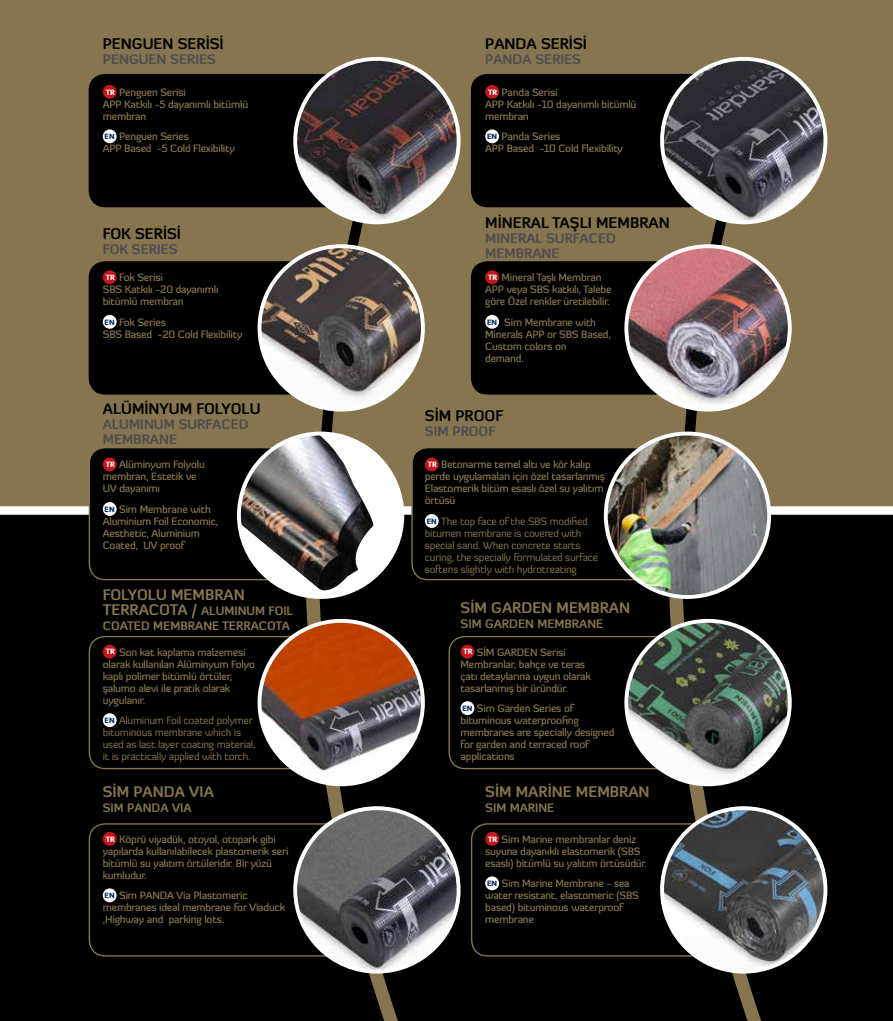
<style>
.page{position:relative;width:893px;height:1021px;background:#fff}
.page>*{position:absolute;margin:0;border:0;box-sizing:border-box;transform-origin:0 0}
.t1{font:700 15px "Diavlo";color:#000}
.t2{font:700 15px "Diavlo";color:#86754f}
.t3{font:700 13.5px/15px "Diavlo";color:#4d4d4f}
.t4{font:700 12px/15px "Diavlo";color:#86754f}
.t5{font:500 10.5px/12px "Diavlo";letter-spacing:-.02em;color:#86754f}
.t6{font:10.5px/12px "Diavlo";letter-spacing:-.02em;color:#86754f}
.s1{font-weight:900;font-size:7.35px;color:#fff}
.s2{font-weight:900;font-size:7.35px;color:#002561}
.s3{font-size:15px}
</style>
<div class="page">
<div style="left:0;top:0;width:893px;height:1020px;background:#86754f"></div>
<div style="left:0;top:511px;width:893px;height:509px;background:#000"></div>
<div style="left:0;top:506px;width:893px;height:8px;background:#fff"></div>
<svg style="left:171px;top:196px;width:267px;height:824px"></svg>
<div style="left:89px;top:261px;width:296px;height:133px;background:#000;border-radius:16px"></div>
<div style="left:471px;top:261px;width:296px;height:133px;background:#000;border-radius:16px"></div>
<div style="left:89px;top:447px;width:252px;height:132px;background:#000;border-radius:16px"></div>
<div style="left:89px;top:447px;width:252px;height:133px;border:1px solid #86754f;border-radius:16px"></div>
<div style="left:412px;top:447px;width:311px;height:132px;background:#000;border-radius:16px"></div>
<div style="left:89px;top:636px;width:252px;height:132px;background:#000;border-radius:16px"></div>
<div style="left:89px;top:636px;width:252px;height:133px;border:1px solid #86754f;border-radius:16px"></div>
<div style="left:89px;top:824px;width:301px;height:131px;background:#000;border-radius:16px"></div>
<div style="left:89px;top:823px;width:302px;height:133px;border:1px solid #86754f;border-radius:16px"></div>
<img style="left:260px;top:246px;width:163px;height:163px;border-radius:82px">
<div style="left:258px;top:244px;width:167px;height:167px;border:4px solid #fff;border-radius:50%"></div>
<div style="left:239px;top:433px;width:163px;height:164px;background:#fff;border-radius:50%"></div>
<img style="left:239px;top:433px;width:135px;height:158px">
<div style="left:237px;top:431px;width:167px;height:168px;border:4px solid #fff;border-radius:50%"></div>
<img style="left:295px;top:808px;width:164px;height:163px;border-radius:82px">
<div style="left:293px;top:806px;width:168px;height:167px;border:4px solid #fff;border-radius:50%"></div>
<img style="left:260px;top:621px;width:163px;height:163px;border-radius:82px">
<div style="left:258px;top:619px;width:167px;height:167px;border:4px solid #fff;border-radius:50%"></div>
<svg style="left:535px;top:199px;width:266px;height:821px"></svg>
<img style="left:626px;top:246px;width:164px;height:163px;border-radius:82px">
<div style="left:624px;top:244px;width:168px;height:167px;border:4px solid #fff;border-radius:50%"></div>
<img style="left:606px;top:433px;width:163px;height:164px;border-radius:82px">
<div style="left:604px;top:431px;width:167px;height:168px;border:4px solid #fff;border-radius:50%"></div>
<img style="left:626px;top:621px;width:164px;height:163px;border-radius:82px">
<div style="left:624px;top:619px;width:168px;height:167px;border:4px solid #fff;border-radius:50%"></div>
<img style="left:662px;top:808px;width:163px;height:163px;border-radius:82px">
<div style="left:660px;top:806px;width:167px;height:167px;border:4px solid #fff;border-radius:50%"></div>
<div style="left:89px;top:74px;width:296px;height:133px;background:#000;border-radius:16px"></div>
<img style="left:295px;top:59px;width:164px;height:163px;border-radius:82px">
<div style="left:293px;top:57px;width:168px;height:167px;border:4px solid #fff;border-radius:50%"></div>
<div style="left:471px;top:74px;width:296px;height:133px;background:#000;border-radius:16px"></div>
<img style="left:662px;top:59px;width:163px;height:163px;border-radius:82px">
<div style="left:660px;top:57px;width:167px;height:167px;border:4px solid #fff;border-radius:50%"></div>
<div style="left:103px;top:85px;width:14px;height:14px;background:#c4161c;border-radius:50%"></div>
<div style="left:103px;top:129px;width:14px;height:14px;background:#fff;border-radius:50%"></div>
<div style="left:103px;top:270px;width:14px;height:14px;background:#c4161c;border-radius:50%"></div>
<div style="left:103px;top:315px;width:14px;height:14px;background:#fff;border-radius:50%"></div>
<div style="left:103px;top:457px;width:14px;height:14px;background:#c4161c;border-radius:50%"></div>
<div style="left:103px;top:502px;width:14px;height:14px;background:#fff;border-radius:50%"></div>
<div style="left:103px;top:644px;width:14px;height:14px;background:#c4161c;border-radius:50%"></div>
<div style="left:103px;top:713px;width:14px;height:14px;background:#fff;border-radius:50%"></div>
<div style="left:103px;top:831px;width:14px;height:14px;background:#c4161c;border-radius:50%"></div>
<div style="left:103px;top:888px;width:14px;height:14px;background:#fff;border-radius:50%"></div>
<div style="left:485px;top:85px;width:14px;height:14px;background:#c4161c;border-radius:50%"></div>
<div style="left:485px;top:129px;width:14px;height:14px;background:#fff;border-radius:50%"></div>
<div style="left:485px;top:270px;width:14px;height:14px;background:#c4161c;border-radius:50%"></div>
<div style="left:485px;top:315px;width:14px;height:14px;background:#fff;border-radius:50%"></div>
<div style="left:425px;top:457px;width:14px;height:14px;background:#c4161c;border-radius:50%"></div>
<div style="left:425px;top:514px;width:14px;height:14px;background:#fff;border-radius:50%"></div>
<div style="left:461px;top:644px;width:13px;height:14px;background:#c4161c;border-radius:50%"></div>
<div style="left:461px;top:701px;width:13px;height:14px;background:#fff;border-radius:50%"></div>
<div style="left:485px;top:831px;width:14px;height:14px;background:#c4161c;border-radius:50%"></div>
<div style="left:485px;top:876px;width:14px;height:14px;background:#fff;border-radius:50%"></div>
<h1 class="t1" style="left:103px;top:34px;width:122px">PENGUEN SERİSİ</h1>
<p class="t3" style="left:103px;top:51px;width:115px">PENGUEN SERIES</p>
<p class="t5" style="left:103px;top:86px;width:147px"><span class="s1">TR</span> Penguen Serisi<br>APP Katkılı -5 dayanımlı bitümlü membran</p>
<p class="t5" style="left:103px;top:130px;width:134px"><span class="s2">EN</span> Penguen Series<br>APP Based -5 Cold Flexibility</p>
<h1 class="t1" style="left:103px;top:224px;width:80px">FOK SERİSİ</h1>
<p class="t3" style="left:103px;top:241px;width:76px">FOK SERIES</p>
<p class="t5" style="left:103px;top:271px;width:117px"><span class="s1">TR</span> Fok Serisi<br>SBS Katkılı -20 dayanımlı bitümlü membran</p>
<p class="t5" style="left:103px;top:316px;width:141px"><span class="s2">EN</span> Fok Series<br>SBS Based -20 Cold Flexibility</p>
<h1 class="t1" style="left:103px;top:399px;width:159px">ALÜMİNYUM FOLYOLU</h1>
<p class="t3" style="left:103px;top:416px;width:147px">ALUMINUM SURFACED<br>MEMBRANE</p>
<p class="t5" style="left:103px;top:458px;width:104px"><span class="s1">TR</span> Alüminyum Folyolu membran, Estetik ve<br>UV dayanımı</p>
<p class="t5" style="left:103px;top:503px;width:117px"><span class="s2">EN</span> Sim Membrane with<br>Aluminium Foil Economic,<br>Aesthetic, Aluminium<br>Coated, UV proof</p>
<h1 class="t2" style="left:103px;top:585px;width:144px">FOLYOLU MEMBRAN</h1>
<p class="t4" style="left:103px;top:603px;width:192px"><span class="s3">TERRACOTA /</span> ALUMINUM FOIL<br>COATED MEMBRANE TERRACOTA</p>
<p class="t5" style="left:103px;top:645px;width:154px"><span class="s1">TR</span> Son kat kaplama malzemesi olarak kullanılan Alüminyum Folyo kaplı polimer bitümlü örtüler, şalumo alevi ile pratik olarak uygulanır.</p>
<p class="t6" style="left:103px;top:714px;width:154px"><span class="s2">EN</span> Aluminum Foil coated polymer bituminous membrane which is used as last layer coating material, it is practically applied with torch.</p>
<h1 class="t2" style="left:103px;top:782px;width:113px">SİM PANDA VIA</h1>
<p class="t4" style="left:103px;top:800px;width:90px">SIM PANDA VIA</p>
<p class="t5" style="left:103px;top:832px;width:187px"><span class="s1">TR</span> Köprü viyadük, otoyol, otopark gibi yapılarda kullanılabilecek plastomerik seri bitümlü su yalıtım örtüleridir. Bir yüzü kumludur.</p>
<p class="t5" style="left:103px;top:889px;width:184px"><span class="s2">EN</span> Sim PANDA Via Plastomeric membranes ideal membrane for Viaduck ,Highway and parking lots.</p>
<h1 class="t1" style="left:485px;top:34px;width:103px">PANDA SERİSİ</h1>
<p class="t3" style="left:485px;top:51px;width:97px">PANDA SERIES</p>
<p class="t5" style="left:485px;top:86px;width:153px"><span class="s1">TR</span> Panda Serisi<br>APP Katkılı -10 dayanımlı bitümlü membran</p>
<p class="t5" style="left:485px;top:130px;width:139px"><span class="s2">EN</span> Panda Series<br>APP Based -10 Cold Flexibility</p>
<h1 class="t1" style="left:485px;top:213px;width:186px">MİNERAL TAŞLI MEMBRAN</h1>
<p class="t3" style="left:485px;top:230px;width:132px">MINERAL SURFACED<br>MEMBRANE</p>
<p class="t5" style="left:485px;top:271px;width:128px"><span class="s1">TR</span> Mineral Taşlı Membran<br>APP veya SBS katkılı, Talebe göre Özel renkler üretilebilir.</p>
<p class="t5" style="left:485px;top:316px;width:127px"><span class="s2">EN</span> Sim Membrane with<br>Minerals APP or SBS Based,<br>Custom colors on<br>demand.</p>
<h1 class="t1" style="left:425px;top:406px;width:80px">SİM PROOF</h1>
<p class="t3" style="left:425px;top:424px;width:72px">SIM PROOF</p>
<p class="t5" style="left:425px;top:458px;width:182px"><span class="s1">TR</span> Betonarme temel altı ve kör kalıp perde uygulamaları için özel tasarlanmış<br>Elastomerik bitüm esaslı özel su yalıtım örtüsü</p>
<p class="t6" style="left:425px;top:515px;width:175px"><span class="s2">EN</span> The top face of the SBS modified bitumen membrane is covered with special sand. When concrete starts curing, the specially formulated surface softens slightly with hydrotreating</p>
<h1 class="t2" style="left:461px;top:598px;width:171px">SİM GARDEN MEMBRAN</h1>
<p class="t4" style="left:461px;top:616px;width:144px">SIM GARDEN MEMBRANE</p>
<p class="t5" style="left:461px;top:645px;width:132px"><span class="s1">TR</span> SİM GARDEN Serisi<br>Membranlar, bahçe ve teras çatı detaylarına uygun olarak tasarlanmış bir üründür.</p>
<p class="t5" style="left:461px;top:702px;width:155px"><span class="s2">EN</span> Sim Garden Series of bituminous waterproofing membranes are specially designed for garden and terraced roof applications</p>
<h1 class="t2" style="left:485px;top:782px;width:166px">SİM MARİNE MEMBRAN</h1>
<p class="t4" style="left:485px;top:800px;width:71px">SIM MARINE</p>
<p class="t5" style="left:485px;top:832px;width:163px"><span class="s1">TR</span> Sim Marine membranlar deniz suyuna dayanıklı elastomerik (SBS esaslı) bitümlü su yalıtım örtüsüdür.</p>
<p class="t5" style="left:485px;top:877px;width:155px"><span class="s2">EN</span> Sim Marine Membrane - sea water resistant, elastomeric (SBS based) bituminous waterproof membrane</p>
</div>
